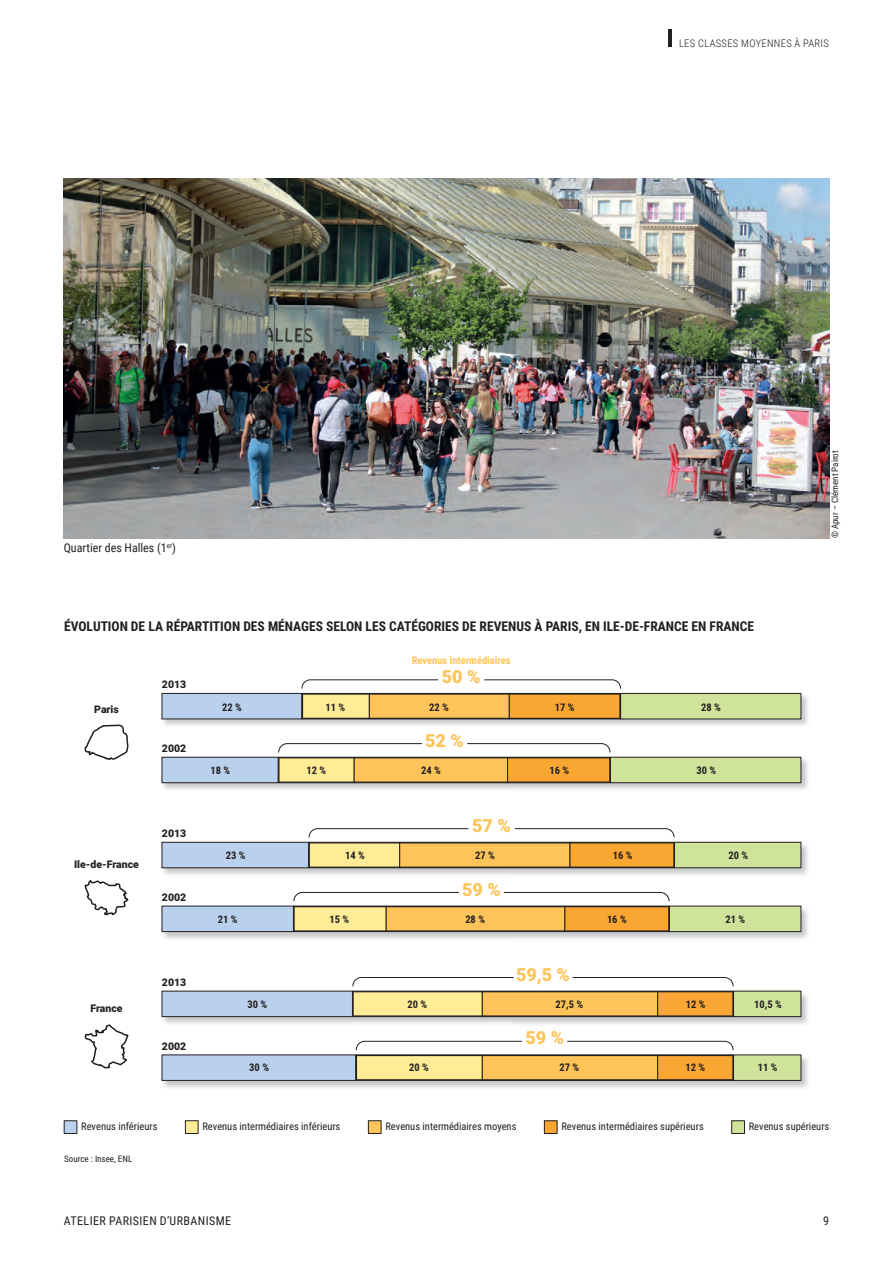
<style>
.page{position:relative;width:893px;height:1263px;background:#fff}
.page>*{position:absolute;margin:0;border:0;box-sizing:border-box;transform-origin:0 0}
.t1{font:900 18px "Roboto";color:#fec459}
.t2{font:700 13.5px "Roboto Condensed";color:#231f20}
.t3{font:12px "Roboto Condensed";letter-spacing:.035em;color:#231f20}
.t4{font:12px "Roboto Condensed";color:#231f20}
.t5{font:10.5px "Roboto Condensed";color:#231f20}
.t6{font:700 10.5px "Roboto Condensed";color:#231f20}
.t7{font:900 10.5px "Roboto";color:#231f20}
.t8{font:300 10.5px "Roboto Condensed";letter-spacing:.035em;color:#231f20}
.t9{font:700 10.5px "Roboto Condensed";color:#fec459}
.t10{font:9px "Roboto Condensed";color:#231f20}
</style>
<div class="page">
<hr style="left:668px;top:30px;width:4px;height:17px;background:#231f20">
<img style="left:161px;top:693px;width:647px;height:395px">
<div style="left:162px;top:906px;width:132px;height:26px;background:#2f2d2f"></div>
<div style="left:162px;top:1054px;width:194px;height:27px;background:#2e2b2d"></div>
<div style="left:293px;top:906px;width:94px;height:26px;background:#292524"></div>
<div style="left:355px;top:1054px;width:128px;height:27px;background:#2a2625"></div>
<div style="left:386px;top:906px;width:179px;height:26px;background:#292423"></div>
<div style="left:482px;top:1054px;width:176px;height:27px;background:#2a2524"></div>
<div style="left:564px;top:906px;width:106px;height:26px;background:#292322"></div>
<div style="left:657px;top:1054px;width:77px;height:27px;background:#2a2524"></div>
<div style="left:669px;top:906px;width:132px;height:26px;background:#312e2b"></div>
<div style="left:733px;top:1054px;width:68px;height:27px;background:#2f2b2a"></div>
<svg style="left:162px;top:679px;width:639px;height:40px"></svg>
<svg style="left:162px;top:743px;width:639px;height:40px"></svg>
<svg style="left:162px;top:828px;width:639px;height:40px"></svg>
<svg style="left:162px;top:892px;width:639px;height:39px"></svg>
<svg style="left:162px;top:977px;width:639px;height:40px"></svg>
<svg style="left:162px;top:1040px;width:639px;height:40px"></svg>
<svg style="left:84px;top:724px;width:45px;height:36px"></svg>
<svg style="left:84px;top:1024px;width:45px;height:45px"></svg>
<svg style="left:84px;top:879px;width:45px;height:37px"></svg>
<div style="left:64px;top:1121px;width:13px;height:12px;background:#b9d1ec"></div>
<div style="left:64px;top:1120px;width:13px;height:14px;border:1px solid #231f20"></div>
<div style="left:185px;top:1120px;width:13px;height:14px;background:#ffec96;border:1px solid #231f20"></div>
<div style="left:368px;top:1120px;width:13px;height:14px;background:#fec459;border:1px solid #231f20"></div>
<div style="left:544px;top:1120px;width:13px;height:14px;background:#faa633;border:1px solid #231f20"></div>
<div style="left:731px;top:1120px;width:14px;height:14px;background:#d0e39a;border:1px solid #231f20"></div>
<img style="left:64px;top:179px;width:765px;height:359px">
<p class="t8" style="left:679px;top:36px;width:151px">LES CLASSES MOYENNES À PARIS</p>
<p class="t4" style="left:64px;top:539px;width:114px">Quartier des Halles (1<sup>er</sup>)</p>
<p class="t2" style="left:64px;top:617px;width:691px">ÉVOLUTION DE LA RÉPARTITION DES MÉNAGES SELON LES CATÉGORIES DE REVENUS À PARIS, EN ILE-DE-FRANCE EN FRANCE</p>
<p class="t7" style="left:94px;top:702px;width:26px">Paris</p>
<p class="t7" style="left:162px;top:677px;width:26px">2013</p>
<p class="t7" style="left:162px;top:741px;width:26px">2002</p>
<p class="t7" style="left:74px;top:857px;width:66px">Ile-de-France</p>
<p class="t7" style="left:162px;top:826px;width:26px">2013</p>
<p class="t7" style="left:162px;top:890px;width:26px">2002</p>
<p class="t7" style="left:90px;top:1001px;width:34px">France</p>
<p class="t7" style="left:162px;top:975px;width:26px">2013</p>
<p class="t7" style="left:162px;top:1039px;width:26px">2002</p>
<p class="t6" style="left:222px;top:700px;width:21px">22 %</p>
<p class="t6" style="left:211px;top:763px;width:21px">18 %</p>
<p class="t6" style="left:226px;top:848px;width:21px">23 %</p>
<p class="t6" style="left:218px;top:911px;width:21px">21 %</p>
<p class="t6" style="left:247px;top:996px;width:21px">30 %</p>
<p class="t6" style="left:249px;top:1060px;width:21px">30 %</p>
<p class="t6" style="left:326px;top:700px;width:21px">11 %</p>
<p class="t6" style="left:307px;top:763px;width:21px">12 %</p>
<p class="t6" style="left:345px;top:848px;width:21px">14 %</p>
<p class="t6" style="left:330px;top:911px;width:21px">15 %</p>
<p class="t9" style="left:412px;top:653px;width:100px">Revenus intermédiaires</p>
<h1 class="t1" style="left:442px;top:664px;width:40px">50 %</h1>
<p class="t6" style="left:429px;top:700px;width:21px">22 %</p>
<h1 class="t1" style="left:425px;top:728px;width:40px">52 %</h1>
<p class="t6" style="left:421px;top:763px;width:21px">24 %</p>
<h1 class="t1" style="left:472px;top:813px;width:40px">57 %</h1>
<p class="t6" style="left:475px;top:848px;width:21px">27 %</p>
<h1 class="t1" style="left:462px;top:876px;width:40px">59 %</h1>
<p class="t6" style="left:465px;top:911px;width:21px">28 %</p>
<p class="t6" style="left:555px;top:700px;width:21px">17 %</p>
<p class="t6" style="left:549px;top:763px;width:21px">16 %</p>
<p class="t6" style="left:407px;top:996px;width:21px">20 %</p>
<p class="t6" style="left:409px;top:1060px;width:21px">20 %</p>
<h1 class="t1" style="left:516px;top:961px;width:55px">59,5 %</h1>
<p class="t6" style="left:556px;top:996px;width:29px">27,5 %</p>
<h1 class="t1" style="left:525px;top:1025px;width:40px">59 %</h1>
<p class="t6" style="left:559px;top:1060px;width:21px">27 %</p>
<p class="t6" style="left:613px;top:848px;width:21px">16 %</p>
<p class="t6" style="left:607px;top:911px;width:21px">16 %</p>
<p class="t6" style="left:701px;top:700px;width:21px">28 %</p>
<p class="t6" style="left:696px;top:763px;width:21px">30 %</p>
<p class="t6" style="left:729px;top:848px;width:21px">20 %</p>
<p class="t6" style="left:725px;top:911px;width:21px">21 %</p>
<p class="t6" style="left:686px;top:996px;width:21px">12 %</p>
<p class="t6" style="left:685px;top:1060px;width:21px">12 %</p>
<p class="t6" style="left:754px;top:996px;width:29px">10,5 %</p>
<p class="t6" style="left:758px;top:1060px;width:21px">11 %</p>
<p class="t10" style="left:829px;top:538px;width:89px;rotate:-90deg">© Apur – Clément Pairot</p>
<p class="t5" style="left:81px;top:1119px;width:78px">Revenus inférieurs</p>
<p class="t5" style="left:202px;top:1119px;width:140px">Revenus intermédiaires inférieurs</p>
<p class="t5" style="left:385px;top:1119px;width:133px">Revenus intermédiaires moyens</p>
<p class="t5" style="left:561px;top:1119px;width:144px">Revenus intermédiaires supérieurs</p>
<p class="t5" style="left:749px;top:1119px;width:82px">Revenus supérieurs</p>
<p class="t10" style="left:64px;top:1152px;width:70px">Source : Insee, ENL</p>
<p class="t3" style="left:64px;top:1212px;width:169px">ATELIER PARISIEN D’URBANISME</p>
<p class="t3" style="left:823px;top:1212px;width:7px">9</p>
</div>
